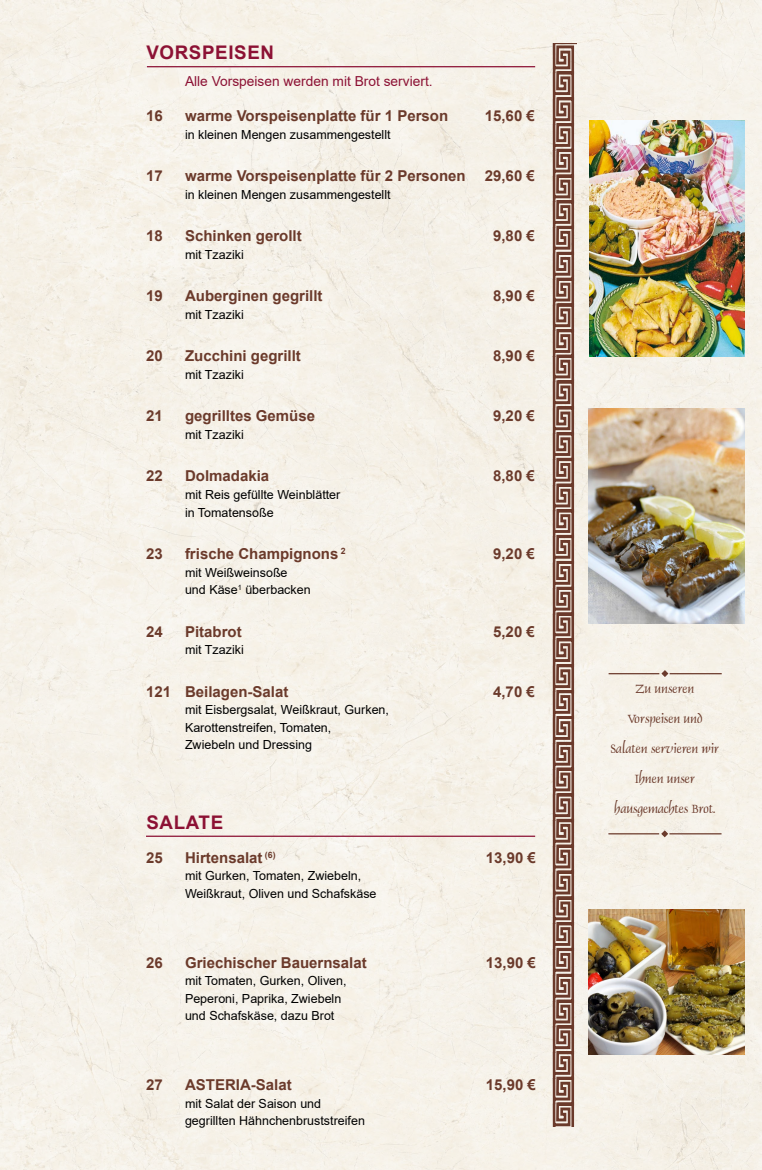
<style>
.page{position:relative;width:762px;height:1170px;background:#fff}
.page>*{position:absolute;margin:0;border:0;box-sizing:border-box;transform-origin:0 0}
.t1{font:700 18.75px "Arial";letter-spacing:.035em;color:#8c1134}
.t2{font:700 15px "Arial";color:#6b3a2b}
.t3{font:13.75px/30px "Dauphin Plain";color:#6b3a2b;text-align:center}
.t4{font:13.75px "Arial";color:#8c1134}
.t5{font:12.5px/17.5px "Arial";color:#000}
</style>
<div class="page">
<div style="left:0;top:0;width:762px;height:1169px;background:#f6f1e9"></div>
<img style="left:588px;top:909px;width:156px;height:145px">
<svg style="left:552px;top:44px;width:24px;height:1082px;background:#aa8e81"></svg>
<hr style="left:147px;top:66px;width:388px;height:1px;background:#8c1134">
<img style="left:589px;top:120px;width:155px;height:236px">
<img style="left:588px;top:408px;width:156px;height:215px">
<hr style="left:146px;top:835px;width:389px;height:1px;background:#8c1134">
<hr style="left:608px;top:673px;width:51px;height:1px;background:#6b3a2b">
<svg style="left:661px;top:669px;width:8px;height:8px"></svg>
<hr style="left:669px;top:673px;width:53px;height:1px;background:#6b3a2b">
<hr style="left:608px;top:833px;width:51px;height:1px;background:#6b3a2b">
<svg style="left:660px;top:829px;width:9px;height:9px"></svg>
<hr style="left:669px;top:833px;width:52px;height:1px;background:#6b3a2b">
<h1 class="t1" style="left:146px;top:39px;width:57px">Vo rspe</h1>
<h1 class="t1" style="left:228px;top:39px;width:20px">isen</h1>
<p class="t4" style="left:185px;top:72px;width:249px">Alle Vorspeisen werden mit Brot serviert.</p>
<p class="t2" style="left:146px;top:105px;width:18px">16</p>
<p class="t2" style="left:185px;top:105px;width:265px">warme Vorspeisenplatte für 1 Person</p>
<p class="t2" style="left:485px;top:105px;width:52px">15,60 €</p>
<p class="t5" style="left:185px;top:125px;width:207px">in kleinen Mengen zusammengestellt</p>
<p class="t2" style="left:146px;top:165px;width:18px">17</p>
<p class="t2" style="left:185px;top:165px;width:282px">warme Vorspeisenplatte für 2 Personen</p>
<p class="t2" style="left:485px;top:165px;width:52px">29,60 €</p>
<p class="t5" style="left:185px;top:185px;width:207px">in kleinen Mengen zusammengestellt</p>
<p class="t2" style="left:146px;top:225px;width:18px">18</p>
<p class="t2" style="left:185px;top:225px;width:118px">Schinken gerollt</p>
<p class="t2" style="left:493px;top:225px;width:43px">9,80 €</p>
<p class="t5" style="left:185px;top:245px;width:60px">mit Tzaziki</p>
<p class="t2" style="left:146px;top:285px;width:18px">19</p>
<p class="t2" style="left:185px;top:285px;width:139px">Auberginen gegrillt</p>
<p class="t2" style="left:493px;top:285px;width:43px">8,90 €</p>
<p class="t5" style="left:185px;top:305px;width:60px">mit Tzaziki</p>
<p class="t2" style="left:146px;top:345px;width:18px">20</p>
<p class="t2" style="left:185px;top:345px;width:117px">Zucchini gegrillt</p>
<p class="t2" style="left:493px;top:345px;width:43px">8,90 €</p>
<p class="t5" style="left:185px;top:365px;width:60px">mit Tzaziki</p>
<p class="t2" style="left:146px;top:405px;width:18px">21</p>
<p class="t2" style="left:185px;top:405px;width:132px">gegrilltes Gemüse</p>
<p class="t2" style="left:493px;top:405px;width:43px">9,20 €</p>
<p class="t5" style="left:185px;top:425px;width:60px">mit Tzaziki</p>
<p class="t2" style="left:146px;top:465px;width:18px">22</p>
<p class="t2" style="left:185px;top:465px;width:86px">Dolmadakia</p>
<p class="t2" style="left:493px;top:465px;width:43px">8,80 €</p>
<p class="t5" style="left:185px;top:485px;width:157px">mit Reis gefüllte Weinblätter in Tomatensoße</p>
<p class="t2" style="left:146px;top:543px;width:18px">23</p>
<p class="t2" style="left:185px;top:543px;width:162px">frische Champignons <sup>2</sup></p>
<p class="t2" style="left:493px;top:543px;width:43px">9,20 €</p>
<p class="t5" style="left:185px;top:563px;width:127px">mit Weißweinsoße und Käse<sup>1</sup> überbacken</p>
<p class="t2" style="left:146px;top:620px;width:18px">24</p>
<p class="t2" style="left:185px;top:620px;width:58px">Pitabrot</p>
<p class="t2" style="left:493px;top:620px;width:43px">5,20 €</p>
<p class="t5" style="left:185px;top:640px;width:60px">mit Tzaziki</p>
<p class="t2" style="left:146px;top:680px;width:144px">121 Beilagen-Salat</p>
<p class="t2" style="left:493px;top:680px;width:43px">4,70 €</p>
<p class="t5" style="left:185px;top:700px;width:205px">mit Eisbergsalat, Weißkraut, Gurken,<br>Karottenstreifen, Tomaten,<br>Zwiebeln und Dressing</p>
<h1 class="t1" style="left:146px;top:809px;width:65px">Salate</h1>
<p class="t2" style="left:146px;top:846px;width:18px">25</p>
<p class="t2" style="left:185px;top:846px;width:92px">Hirtensalat <sup>(6)</sup></p>
<p class="t2" style="left:486px;top:846px;width:52px">13,90 €</p>
<p class="t5" style="left:185px;top:866px;width:193px">mit Gurken, Tomaten, Zwiebeln,<br>Weißkraut, Oliven und Schafskäse</p>
<p class="t2" style="left:146px;top:951px;width:18px">26</p>
<p class="t2" style="left:185px;top:951px;width:183px">Griechischer Bauernsalat</p>
<p class="t2" style="left:486px;top:951px;width:52px">13,90 €</p>
<p class="t5" style="left:185px;top:971px;width:163px">mit Tomaten, Gurken, Oliven,<br>Peperoni, Paprika, Zwiebeln und Schafskäse, dazu Brot</p>
<p class="t2" style="left:146px;top:1074px;width:18px">27</p>
<p class="t2" style="left:185px;top:1074px;width:108px">ASTERIA-Salat</p>
<p class="t2" style="left:486px;top:1074px;width:52px">15,90 €</p>
<p class="t5" style="left:185px;top:1094px;width:181px">mit Salat der Saison und gegrillten Hähnchenbruststreifen</p>
<p class="t3" style="left:611px;top:674px;width:110px">Zu unseren<br>Vorspeisen und<br>Salaten servieren wir<br>Ihnen unser hausgemachtes Brot.</p>
</div>
